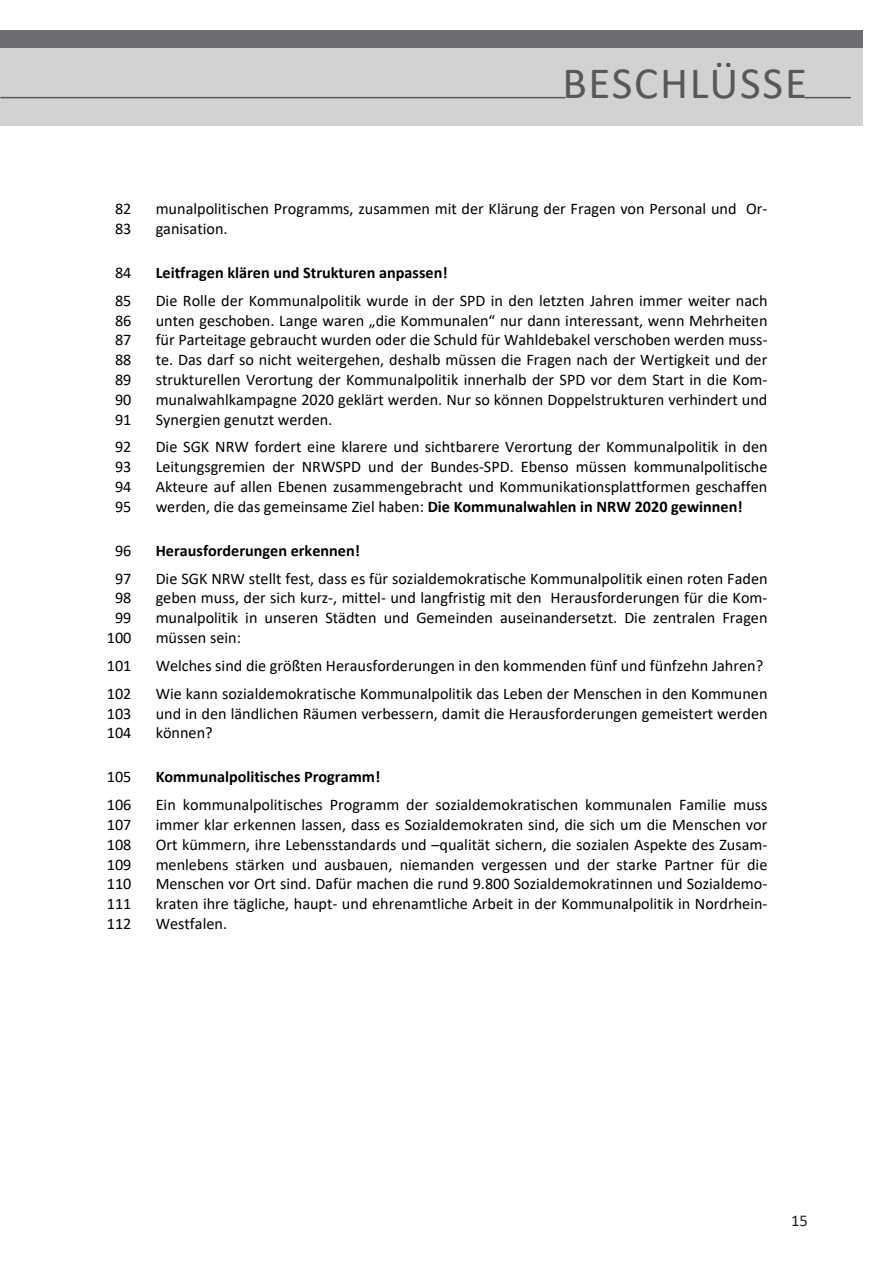
<style>
.page{position:relative;width:893px;height:1263px;background:#fff}
.page>*{position:absolute;margin:0;border:0;box-sizing:border-box;transform-origin:0 0}
.t1{font:45px "Calibri";letter-spacing:.04em;color:#57585a}
.t2{font:16.5px "Calibri";color:#231f20}
.t3{font:16.2px "Calibri";color:#000}
.t4{font:700 16.2px "Calibri";color:#000}
.s1{font-weight:400}
</style>
<div class="page">
<div style="left:0;top:30px;width:863px;height:28px;background:#6c6d70"></div>
<div style="left:0;top:49px;width:863px;height:77px;background:#d1d2d4"></div>
<hr style="left:804px;top:97px;width:47px;height:1px;background:#57585a">
<hr style="left:0;top:97px;width:566px;height:1px;background:#57585a">
<h1 class="t1" style="left:562px;top:52px;width:246px">BESCHLÜSSE</h1>
<p class="t3" style="left:115px;top:198px;width:18px">82</p>
<p class="t3" style="left:156px;top:198px;width:613px">munalpolitischen Programms, zusammen mit der Klärung der Fragen von Personal und Or-</p>
<p class="t3" style="left:115px;top:217px;width:18px">83</p>
<p class="t3" style="left:156px;top:217px;width:73px">ganisation.</p>
<p class="t3" style="left:115px;top:261px;width:18px">84</p>
<p class="t4" style="left:156px;top:261px;width:293px">Leitfragen klären und Strukturen anpassen!</p>
<p class="t3" style="left:115px;top:289px;width:18px">85</p>
<p class="t3" style="left:156px;top:289px;width:613px">Die Rolle der Kommunalpolitik wurde in der SPD in den letzten Jahren immer weiter nach</p>
<p class="t3" style="left:115px;top:309px;width:18px">86</p>
<p class="t3" style="left:156px;top:309px;width:613px">unten geschoben. Lange waren „die Kommunalen“ nur dann interessant, wenn Mehrheiten</p>
<p class="t3" style="left:115px;top:329px;width:18px">87</p>
<p class="t3" style="left:156px;top:329px;width:613px">für Parteitage gebraucht wurden oder die Schuld für Wahldebakel verschoben werden muss-</p>
<p class="t3" style="left:115px;top:349px;width:18px">88</p>
<p class="t3" style="left:156px;top:349px;width:613px">te. Das darf so nicht weitergehen, deshalb müssen die Fragen nach der Wertigkeit und der</p>
<p class="t3" style="left:115px;top:368px;width:18px">89</p>
<p class="t3" style="left:156px;top:368px;width:613px">strukturellen Verortung der Kommunalpolitik innerhalb der SPD vor dem Start in die Kom-</p>
<p class="t3" style="left:115px;top:388px;width:18px">90</p>
<p class="t3" style="left:156px;top:388px;width:613px">munalwahlkampagne 2020 geklärt werden. Nur so können Doppelstrukturen verhindert und</p>
<p class="t3" style="left:115px;top:408px;width:18px">91</p>
<p class="t3" style="left:156px;top:408px;width:178px">Synergien genutzt werden.</p>
<p class="t3" style="left:115px;top:436px;width:18px">92</p>
<p class="t3" style="left:156px;top:436px;width:613px">Die SGK NRW fordert eine klarere und sichtbarere Verortung der Kommunalpolitik in den</p>
<p class="t3" style="left:115px;top:455px;width:18px">93</p>
<p class="t3" style="left:156px;top:455px;width:613px">Leitungsgremien der NRWSPD und der Bundes-SPD. Ebenso müssen kommunalpolitische</p>
<p class="t3" style="left:115px;top:475px;width:18px">94</p>
<p class="t3" style="left:156px;top:475px;width:613px">Akteure auf allen Ebenen zusammengebracht und Kommunikationsplattformen geschaffen</p>
<p class="t3" style="left:115px;top:495px;width:18px">95</p>
<p class="t4" style="left:156px;top:495px;width:588px"><span class="s1">werden, die das gemeinsame Ziel haben:</span> Die Kommunalwahlen in NRW 2020 gewinnen!</p>
<p class="t3" style="left:115px;top:539px;width:18px">96</p>
<p class="t4" style="left:156px;top:539px;width:206px">Herausforderungen erkennen!</p>
<p class="t3" style="left:115px;top:567px;width:18px">97</p>
<p class="t3" style="left:156px;top:567px;width:613px">Die SGK NRW stellt fest, dass es für sozialdemokratische Kommunalpolitik einen roten Faden</p>
<p class="t3" style="left:115px;top:587px;width:18px">98</p>
<p class="t3" style="left:156px;top:587px;width:613px">geben muss, der sich kurz-, mittel- und langfristig mit den Herausforderungen für die Kom-</p>
<p class="t3" style="left:115px;top:607px;width:18px">99</p>
<p class="t3" style="left:156px;top:607px;width:613px">munalpolitik in unseren Städten und Gemeinden auseinandersetzt. Die zentralen Fragen</p>
<p class="t3" style="left:107px;top:626px;width:26px">100</p>
<p class="t3" style="left:156px;top:626px;width:87px">müssen sein:</p>
<p class="t3" style="left:107px;top:654px;width:26px">101</p>
<p class="t3" style="left:156px;top:654px;width:609px">Welches sind die größten Herausforderungen in den kommenden fünf und fünfzehn Jahren?</p>
<p class="t3" style="left:107px;top:682px;width:26px">102</p>
<p class="t3" style="left:156px;top:682px;width:613px">Wie kann sozialdemokratische Kommunalpolitik das Leben der Menschen in den Kommunen</p>
<p class="t3" style="left:107px;top:702px;width:26px">103</p>
<p class="t3" style="left:156px;top:702px;width:613px">und in den ländlichen Räumen verbessern, damit die Herausforderungen gemeistert werden</p>
<p class="t3" style="left:107px;top:722px;width:26px">104</p>
<p class="t3" style="left:156px;top:722px;width:58px">können?</p>
<p class="t3" style="left:107px;top:766px;width:26px">105</p>
<p class="t4" style="left:156px;top:765px;width:226px">Kommunalpolitisches Programm!</p>
<p class="t3" style="left:107px;top:794px;width:26px">106</p>
<p class="t3" style="left:156px;top:794px;width:613px">Ein kommunalpolitisches Programm der sozialdemokratischen kommunalen Familie muss</p>
<p class="t3" style="left:107px;top:813px;width:26px">107</p>
<p class="t3" style="left:156px;top:813px;width:613px">immer klar erkennen lassen, dass es Sozialdemokraten sind, die sich um die Menschen vor</p>
<p class="t3" style="left:107px;top:833px;width:26px">108</p>
<p class="t3" style="left:156px;top:833px;width:613px">Ort kümmern, ihre Lebensstandards und –qualität sichern, die sozialen Aspekte des Zusam-</p>
<p class="t3" style="left:107px;top:853px;width:26px">109</p>
<p class="t3" style="left:156px;top:853px;width:613px">menlebens stärken und ausbauen, niemanden vergessen und der starke Partner für die</p>
<p class="t3" style="left:107px;top:873px;width:26px">110</p>
<p class="t3" style="left:156px;top:873px;width:613px">Menschen vor Ort sind. Dafür machen die rund 9.800 Sozialdemokratinnen und Sozialdemo-</p>
<p class="t3" style="left:107px;top:892px;width:26px">111</p>
<p class="t3" style="left:156px;top:892px;width:613px">kraten ihre tägliche, haupt- und ehrenamtliche Arbeit in der Kommunalpolitik in Nordrhein-</p>
<p class="t3" style="left:107px;top:912px;width:26px">112</p>
<p class="t3" style="left:156px;top:912px;width:73px">Westfalen.</p>
<p class="t2" style="left:791px;top:1209px;width:18px">15</p>
</div>
